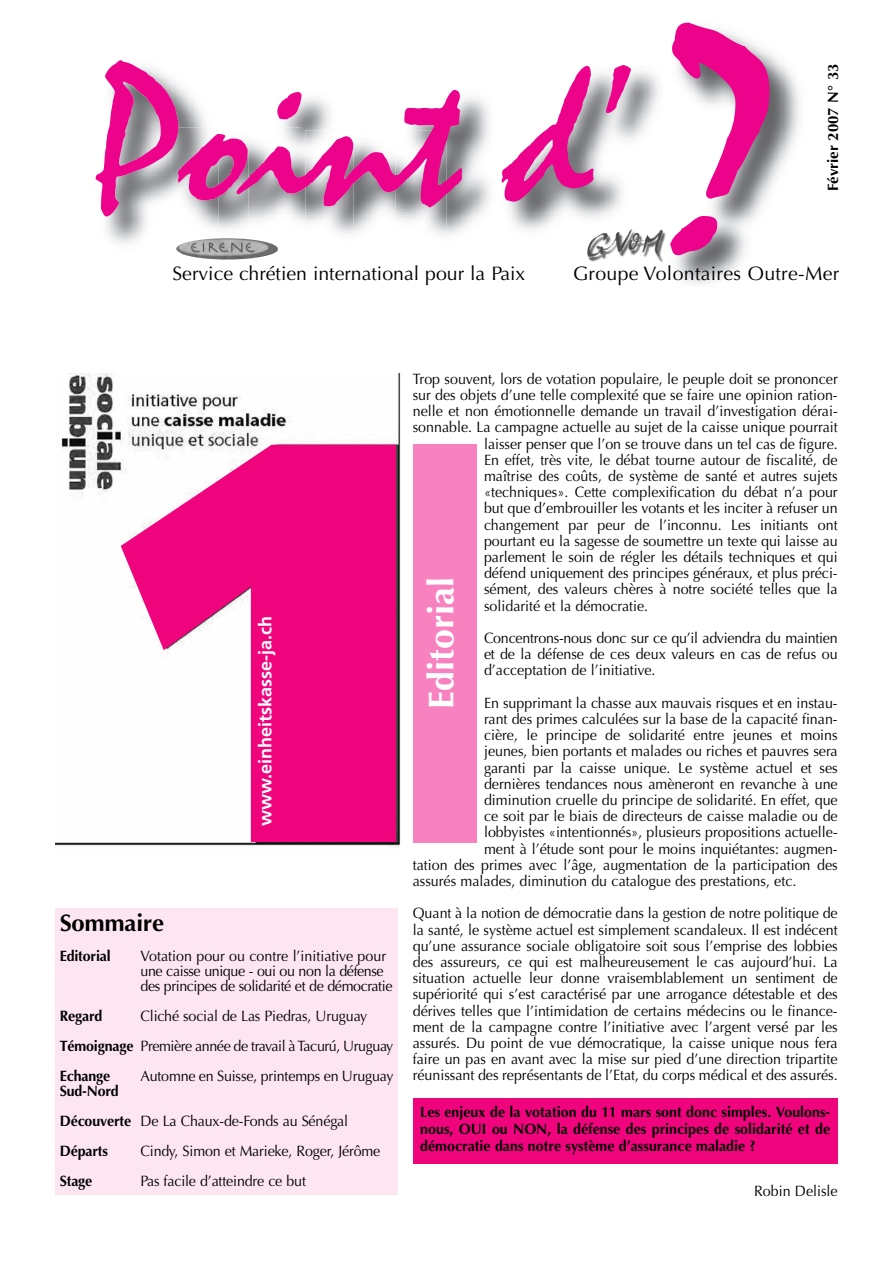
<style>
.page{position:relative;width:893px;height:1263px;background:#fff}
.page>*{position:absolute;margin:0;border:0;box-sizing:border-box;transform-origin:0 0}
.t1{font:700 36px "Optima";color:#fff}
.t2{font:700 24px "Optima";letter-spacing:-.005em;color:#000}
.t3{font:19.5px "Optima";color:#000}
.t4{font:700 18px "Frutiger";color:#fff}
.t5{font:15px/16.2px "Optima";color:#000;text-align:justify;scale:.95 1}
.t6{font:15px/15px "Optima";letter-spacing:-.03em;color:#000;scale:.95 1}
.t7{font:700 15px/17px "Optima";color:#000;text-align:justify;scale:.95 1}
.t8{font:700 15px "Optima";color:#000}
.s1{font-weight:700}
</style>
<div class="page">
<img style="left:95px;top:177px;width:51px;height:67px">
<img style="left:197px;top:216px;width:51px;height:14px">
<img style="left:353px;top:216px;width:22px;height:17px">
<img style="left:395px;top:97px;width:95px;height:139px">
<svg style="left:96px;top:60px;width:366px;height:156px"></svg>
<img style="left:508px;top:73px;width:114px;height:157px">
<svg style="left:502px;top:66px;width:91px;height:136px"></svg>
<img style="left:676px;top:22px;width:123px;height:262px">
<svg style="left:670px;top:23px;width:99px;height:232px"></svg>
<img style="left:599px;top:68px;width:35px;height:85px">
<svg style="left:606px;top:65px;width:25px;height:48px"></svg>
<img style="left:176px;top:238px;width:102px;height:21px">
<img style="left:587px;top:228px;width:79px;height:34px">
<div style="left:55px;top:908px;width:343px;height:287px;background:#fde6f2"></div>
<img style="left:55px;top:374px;width:346px;height:473px">
<svg style="left:121px;top:445px;width:275px;height:397px;fill:#ef047e"></svg>
<div style="left:413px;top:444px;width:63px;height:398px;background:#f782bf"></div>
<div style="left:413px;top:1098px;width:425px;height:65px;background:#ef047e"></div>
<p class="t8" style="left:824px;top:191px;width:129px;rotate:-90deg">Février 2007 N° 33</p>
<h3 class="t3" style="left:172px;top:262px;width:354px">Service chrétien international pour la Paix</h3>
<h3 class="t3" style="left:573px;top:262px;width:268px">Groupe Volontaires Outre-Mer</h3>
<p class="t4" style="left:258px;top:826px;width:212px;rotate:-90deg">www.einheitskasse-ja.ch</p>
<h2 class="t2" style="left:60px;top:908px;width:106px">Sommaire</h2>
<p class="t7" style="left:60px;top:947px;width:55px">Editorial</p>
<p class="t6" style="left:141px;top:948px;width:267px">Votation pour ou contre l’initiative pour une caisse unique - oui ou non la défense des principes de solidarité et de démocratie</p>
<p class="t7" style="left:60px;top:1007px;width:47px">Regard</p>
<p class="t6" style="left:60px;top:1000px;width:353px;line-height:30px;text-indent:81px">Cliché social de Las Piedras, Uruguay<br><span class="s1">Témoignage</span> Première année de travail à Tacurú, Uruguay<br><span class="s1">Echange</span></p>
<p class="t5" style="left:141px;top:1067px;width:268px">Automne en Suisse, printemps en Uruguay</p>
<p class="t5" style="left:60px;top:1075px;width:305px;line-height:30px;text-align:left"><span class="s1">Sud-Nord<br>Découverte</span> De La Chaux-de-Fonds au Sénégal<br><span class="s1">Départs</span></p>
<p class="t5" style="left:141px;top:1142px;width:254px">Cindy, Simon et Marieke, Roger, Jérôme</p>
<p class="t7" style="left:60px;top:1172px;width:36px">Stage</p>
<p class="t5" style="left:141px;top:1172px;width:176px">Pas facile d’atteindre ce but</p>
<p class="t5" style="left:413px;top:371px;width:449px">Trop souvent, lors de votation populaire, le peuple doit se prononcer</p>
<p class="t5" style="left:413px;top:387px;width:449px">sur des objets d’une telle complexité que se faire une opinion ration-</p>
<p class="t5" style="left:413px;top:403px;width:449px">nelle et non émotionnelle demande un travail d’investigation dérai-</p>
<p class="t5" style="left:413px;top:419px;width:449px">sonnable. La campagne actuelle au sujet de la caisse unique pourrait</p>
<p class="t5" style="left:484px;top:436px;width:374px">laisser penser que l’on se trouve dans un tel cas de figure.</p>
<p class="t5" style="left:484px;top:452px;width:374px">En effet, très vite, le débat tourne autour de fiscalité, de</p>
<p class="t5" style="left:484px;top:468px;width:374px">maîtrise des coûts, de système de santé et autres sujets</p>
<p class="t5" style="left:484px;top:484px;width:374px">«techniques». Cette complexification du débat n’a pour</p>
<p class="t5" style="left:484px;top:500px;width:374px">but que d’embrouiller les votants et les inciter à refuser un</p>
<p class="t5" style="left:484px;top:517px;width:374px">changement par peur de l’inconnu. Les initiants ont</p>
<p class="t5" style="left:484px;top:533px;width:374px">pourtant eu la sagesse de soumettre un texte qui laisse au</p>
<p class="t5" style="left:484px;top:549px;width:374px">parlement le soin de régler les détails techniques et qui</p>
<p class="t5" style="left:484px;top:565px;width:374px">défend uniquement des principes généraux, et plus préci-</p>
<p class="t5" style="left:484px;top:581px;width:374px">sément, des valeurs chères à notre société telles que la</p>
<p class="t5" style="left:484px;top:598px;width:174px">solidarité et la démocratie.</p>
<p class="t5" style="left:484px;top:630px;width:374px">Concentrons-nous donc sur ce qu’il adviendra du maintien et de la défense de ces deux valeurs en cas de refus ou d’acceptation de l’initiative.</p>
<p class="t5" style="left:484px;top:695px;width:374px">En supprimant la chasse aux mauvais risques et en instau-</p>
<p class="t5" style="left:484px;top:711px;width:374px">rant des primes calculées sur la base de la capacité finan-</p>
<p class="t5" style="left:484px;top:727px;width:374px">cière, le principe de solidarité entre jeunes et moins</p>
<p class="t5" style="left:484px;top:743px;width:374px">jeunes, bien portants et malades ou riches et pauvres sera</p>
<p class="t5" style="left:484px;top:760px;width:374px">garanti par la caisse unique. Le système actuel et ses</p>
<p class="t5" style="left:484px;top:776px;width:374px">dernières tendances nous amèneront en revanche à une</p>
<p class="t5" style="left:484px;top:792px;width:374px">diminution cruelle du principe de solidarité. En effet, que</p>
<p class="t5" style="left:484px;top:808px;width:374px">ce soit par le biais de directeurs de caisse maladie ou de</p>
<p class="t5" style="left:484px;top:824px;width:374px">lobbyistes «intentionnés», plusieurs propositions actuelle-</p>
<p class="t5" style="left:484px;top:841px;width:374px">ment à l’étude sont pour le moins inquiétantes: augmen-</p>
<p class="t5" style="left:413px;top:857px;width:449px">tation des primes avec l’âge, augmentation de la participation des</p>
<p class="t5" style="left:413px;top:873px;width:405px">assurés malades, diminution du catalogue des prestations, etc.</p>
<p class="t5" style="left:413px;top:905px;width:449px">Quant à la notion de démocratie dans la gestion de notre politique de la santé, le système actuel est simplement scandaleux. Il est indécent qu’une assurance sociale obligatoire soit sous l’emprise des lobbies des assureurs, ce qui est malheureusement le cas aujourd’hui. La situation actuelle leur donne vraisemblablement un sentiment de supériorité qui s’est caractérisé par une arrogance détestable et des dérives telles que l’intimidation de certains médecins ou le finance&shy;ment de la campagne contre l’initiative avec l’argent versé par les assurés. Du point de vue démocratique, la caisse unique nous fera faire un pas en avant avec la mise sur pied d’une direction tripartite réunissant des représentants de l’Etat, du corps médical et des assurés.</p>
<h1 class="t1" style="left:420px;top:709px;width:134px;rotate:-90deg">Editorial</h1>
<p class="t7" style="left:420px;top:1103px;width:433px">Les enjeux de la votation du 11 mars sont donc simples. Voulons&shy;nous, OUI ou NON, la défense des principes de solidarité et de démocratie dans notre système d’assurance maladie ?</p>
<p class="t5" style="left:754px;top:1183px;width:89px">Robin Delisle</p>
</div>
